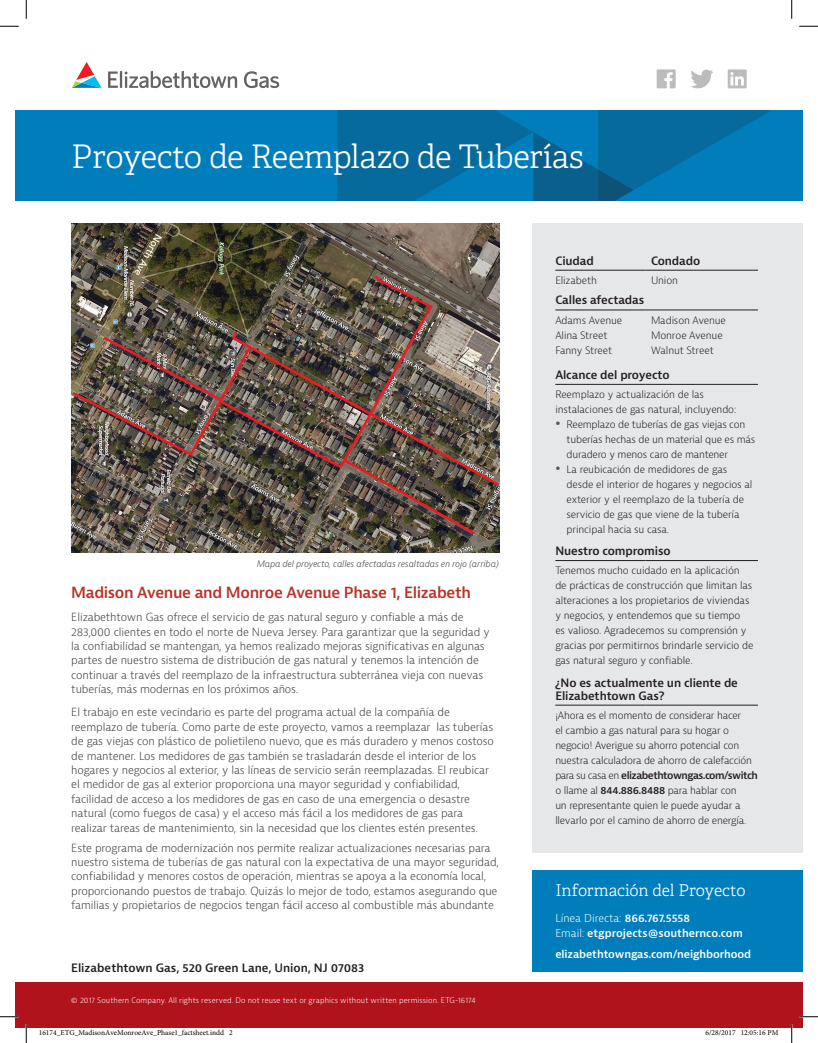
<style>
.page{position:relative;width:818px;height:1043px;background:#fff}
.page>*{position:absolute;margin:0;border:0;box-sizing:border-box;transform-origin:0 0}
.t1{font:300 32.5px "Adelle";letter-spacing:-.02em;color:#fff}
.t2{font:300 16.25px "Adelle";letter-spacing:-.01em;color:#fff}
.t3{font:600 15px "Bernina Sans";letter-spacing:-.025em;color:#b8322a}
.t4{font:600 11.25px/12.5px "Bernina Sans";letter-spacing:-.01em;color:#231f20}
.t5{font:300 11px/14.4px "Bernina Sans";letter-spacing:-.01em;color:#3e3e3f}
.t6{font:600 10.62px "Bernina Sans";letter-spacing:-.01em;color:#fff}
.t7{font:300 10.62px "Bernina Sans";color:#fff}
.t8{font:300 10px/15px "Bernina Sans";letter-spacing:-.015em;color:#231f20}
.t9{font:italic 300 8.75px "Bernina Sans";letter-spacing:-.01em;color:#3e3e3f}
.t10{font:300 7.5px "Bernina Sans";letter-spacing:.01em;color:#fff}
.t11{font:7.5px "Minion Pro";color:#000}
.s1{font-weight:700;font-size:15px;color:#57585a}
.s2{font-weight:600}
.s3{font-weight:300}
</style>
<div class="page">
<div style="left:532px;top:223px;width:270px;height:629px;background:#e6e7e9"></div>
<div style="left:532px;top:870px;width:270px;height:101px;background:#007dbb"></div>
<div style="left:15px;top:111px;width:787px;height:90px;background:#007dbb"></div>
<svg style="left:337px;top:111px;width:433px;height:90px"></svg>
<svg style="left:72px;top:62px;width:30px;height:26px"></svg>
<svg style="left:108px;top:71px;width:171px;height:17px"></svg>
<hr style="left:555px;top:270px;width:90px;height:1px;background:#231f20">
<hr style="left:645px;top:270px;width:113px;height:1px;background:#231f20">
<hr style="left:555px;top:310px;width:90px;height:1px;background:#231f20">
<hr style="left:645px;top:310px;width:113px;height:1px;background:#231f20">
<hr style="left:555px;top:384px;width:90px;height:1px;background:#231f20">
<hr style="left:645px;top:384px;width:113px;height:1px;background:#231f20">
<hr style="left:555px;top:560px;width:90px;height:1px;background:#231f20">
<hr style="left:645px;top:560px;width:113px;height:1px;background:#231f20">
<hr style="left:555px;top:705px;width:90px;height:1px;background:#231f20">
<hr style="left:645px;top:705px;width:113px;height:1px;background:#231f20">
<div style="left:15px;top:982px;width:787px;height:46px;background:#b0131c"></div>
<svg style="left:691px;top:70px;width:22px;height:18px"></svg>
<svg style="left:656px;top:69px;width:19px;height:19px"></svg>
<svg style="left:727px;top:69px;width:19px;height:19px"></svg>
<svg style="left:730px;top:72px;width:13px;height:14px"></svg>
<img style="left:71px;top:223px;width:428px;height:329px">
<svg style="left:0;top:25px;width:19px;height:2px"></svg>
<svg style="left:799px;top:25px;width:19px;height:2px"></svg>
<svg style="left:0;top:1015px;width:19px;height:2px"></svg>
<svg style="left:799px;top:1015px;width:19px;height:2px"></svg>
<svg style="left:25px;top:0;width:2px;height:19px"></svg>
<svg style="left:25px;top:1024px;width:2px;height:18px"></svg>
<svg style="left:791px;top:0;width:1px;height:19px"></svg>
<svg style="left:790px;top:1024px;width:2px;height:18px"></svg>
<p class="t1" style="left:71px;top:137px;width:514px">Proyecto de Reemplazo de Tuberías</p>
<p class="t9" style="left:257px;top:558px;width:244px">Mapa del proyecto, calles afectadas resaltadas en rojo (arriba)</p>
<p class="t3" style="left:71px;top:582px;width:401px">Madison Avenue and Monroe Avenue Phase 1, Elizabeth</p>
<p class="t5" style="left:71px;top:610px;width:420px">Elizabethtown Gas ofrece el servicio de gas natural seguro y confiable a más de 283,000 clientes en todo el norte de Nueva Jersey. Para garantizar que la seguridad y la confiabilidad se mantengan, ya hemos realizado mejoras significativas en algunas partes de nuestro sistema de distribución de gas natural y tenemos la intención de continuar a través del reemplazo de la infraestructura subterránea vieja con nuevas tuberías, más modernas en los próximos años.</p>
<p class="t5" style="left:71px;top:705px;width:424px">El trabajo en este vecindario es parte del programa actual de la compañía de reemplazo de tubería. Como parte de este proyecto, vamos a reemplazar las tuberías de gas viejas con plástico de polietileno nuevo, que es más duradero y menos costoso de mantener. Los medidores de gas también se trasladarán desde el interior de los hogares y negocios al exterior, y las líneas de servicio serán reemplazadas. El reubicar el medidor de gas al exterior proporciona una mayor seguridad y confiabilidad, facilidad de acceso a los medidores de gas en caso de una emergencia o desastre natural (como fuegos de casa) y el acceso más fácil a los medidores de gas para realizar tareas de mantenimiento, sin la necesidad que los clientes estén presentes.</p>
<p class="t5" style="left:71px;top:840px;width:429px">Este programa de modernización nos permite realizar actualizaciones necesarias para nuestro sistema de tuberías de gas natural con la expectativa de una mayor seguridad, confiabilidad y menores costos de operación, mientras se apoya a la economía local, proporcionando puestos de trabajo. Quizás lo mejor de todo, estamos asegurando que familias y propietarios de negocios tengan fácil acceso al combustible más abundante</p>
<p class="t4" style="left:71px;top:961px;width:294px">Elizabethtown Gas, 520 Green Lane, Union, NJ 07083</p>
<p class="t10" style="left:71px;top:995px;width:406px">© 2017 Southern Company. All rights reserved. Do not reuse text or graphics without written permission. ETG-16174</p>
<p class="t4" style="left:555px;top:254px;width:40px">Ciudad</p>
<p class="t4" style="left:651px;top:254px;width:51px">Condado</p>
<p class="t8" style="left:555px;top:273px;width:43px">Elizabeth</p>
<p class="t8" style="left:651px;top:273px;width:29px">Union</p>
<p class="t4" style="left:555px;top:294px;width:90px">Calles afectadas</p>
<p class="t8" style="left:555px;top:313px;width:68px">Adams Avenue</p>
<p class="t8" style="left:555px;top:328px;width:54px">Alina Street</p>
<p class="t8" style="left:555px;top:343px;width:59px">Fanny Street</p>
<p class="t8" style="left:651px;top:313px;width:76px">Madison Avenue</p>
<p class="t8" style="left:651px;top:328px;width:73px">Monroe Avenue</p>
<p class="t8" style="left:651px;top:343px;width:64px">Walnut Street</p>
<p class="t4" style="left:555px;top:368px;width:116px">Alcance del proyecto</p>
<p class="t8" style="left:555px;top:387px;width:182px">Reemplazo y actualización de las instalaciones de gas natural, incluyendo:</p>
<p class="t8" style="left:566px;top:417px;width:190px;text-indent:-11px"><span class="s1">•</span> Reemplazo de tuberías de gas viejas con tuberías hechas de un material que es más duradero y menos caro de mantener</p>
<p class="t8" style="left:566px;top:462px;width:187px;text-indent:-11px"><span class="s1">•</span> La reubicación de medidores de gas desde el interior de hogares y negocios al exterior y el reemplazo de la tubería de servicio de gas que viene de la tubería principal hacia su casa.</p>
<p class="t4" style="left:555px;top:545px;width:117px">Nuestro compromiso</p>
<p class="t8" style="left:555px;top:563px;width:199px">Tenemos mucho cuidado en la aplicación de prácticas de construcción que limitan las alteraciones a los propietarios de viviendas y negocios, y entendemos que su tiempo<br>es valioso. Agradecemos su comprensión y gracias por permitirnos brindarle servicio de gas natural seguro y confiable.</p>
<p class="t4" style="left:555px;top:677px;width:184px">¿No es actualmente un cliente de<br>Elizabethtown Gas?</p>
<p class="t8" style="left:555px;top:708px;width:204px">¡Ahora es el momento de considerar hacer<br>el cambio a gas natural para su hogar o negocio! Averigue su ahorro potencial con nuestra calculadora de ahorro de calefacción para su casa en <span class="s2">elizabethtowngas.com/switch</span></p>
<p class="t8" style="left:555px;top:783px;width:193px">o llame al <span class="s2">844.886.8488</span> para hablar con un representante quien le puede ayudar a llevarlo por el camino de ahorro de energía.</p>
<p class="t2" style="left:555px;top:880px;width:192px">Información del Proyecto</p>
<p class="t7" style="left:555px;top:911px;width:136px">Línea Directa: <span class="s2">866.767.5558</span></p>
<p class="t6" style="left:555px;top:926px;width:189px"><span class="s3">Email:</span> etgprojects@southernco.com</p>
<p class="t6" style="left:555px;top:947px;width:197px">elizabethtowngas.com/neighborhood</p>
<p class="t11" style="left:39px;top:1028px;width:195px">16174_ETG_MadisonAveMonroeAve_Phase1_factsheet.indd 2</p>
<p class="t11" style="left:705px;top:1028px;width:74px">6/28/2017 12:05:16 PM</p>
</div>
